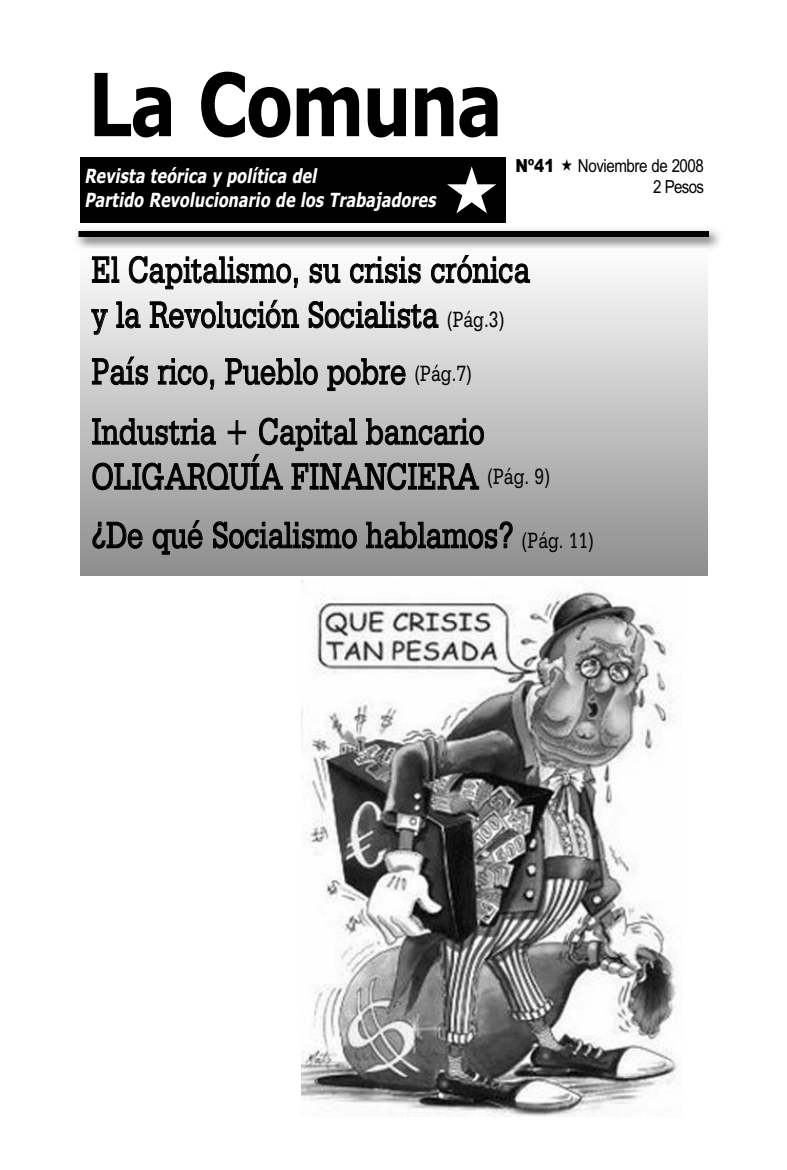
<style>
.page{position:relative;width:787px;height:1170px;background:#fff}
.page>*{position:absolute;margin:0;border:0;box-sizing:border-box;transform-origin:0 0}
.t1{font:700 87px "Verdana";letter-spacing:-.035em;color:#000;scale:.8 1}
.t2{font:39px/45px "Serifa BT";color:#000;scale:.77 1}
.t3{font:italic 700 19.5px/23.4px "Tahoma";color:#fff;scale:.8 1}
.t4{font:18px/21px "Arial";letter-spacing:-.03em;color:#000;text-align:right;scale:.84 1}
.t5{font:900 18px "Arial";color:#000;scale:.84 1}
.s1{font-size:23.4px}
</style>
<div class="page">
<div style="left:80px;top:157px;width:424px;height:66px;background:#000"></div>
<div style="left:438px;top:157px;width:67px;height:66px;background:#000"></div>
<img style="left:302px;top:580px;width:375px;height:536px">
<div style="left:81px;top:248px;width:626px;height:327px;background:linear-gradient(to bottom,#fefefe,#8d8d8d)"></div>
<img style="left:81px;top:248px;width:626px;height:6px">
<div style="left:78px;top:231px;width:631px;height:6px;background:#000"></div>
<h1 class="t1" style="left:88px;top:55px;width:520px">La Comuna</h1>
<p class="t3" style="left:84px;top:165px;width:446px">Revista teórica y política del<br>Partido Revolucionario de los Trabajadores</p>
<p class="t5" style="left:515px;top:155px;width:48px">Nº41</p>
<p class="t4" style="left:578px;top:155px;width:152px">Noviembre de 2008<br>2 Pesos</p>
<p class="t2" style="left:92px;top:246px;width:571px">El Capitalismo, su crisis crónica y la Revolución Socialista <span class="s1">(Pág.3)</span></p>
<p class="t2" style="left:92px;top:340px;width:512px;line-height:60px">País rico, Pueblo pobre <span class="s1">(Pág.7)<br></span>Industria + Capital bancario</p>
<p class="t2" style="left:92px;top:446px;width:653px;line-height:58.5px">OLIGARQUÍA FINANCIERA <span class="s1">(Pág. 9) </span>¿De qué Socialismo hablamos? <span class="s1">(Pág. 11)</span></p>
</div>
